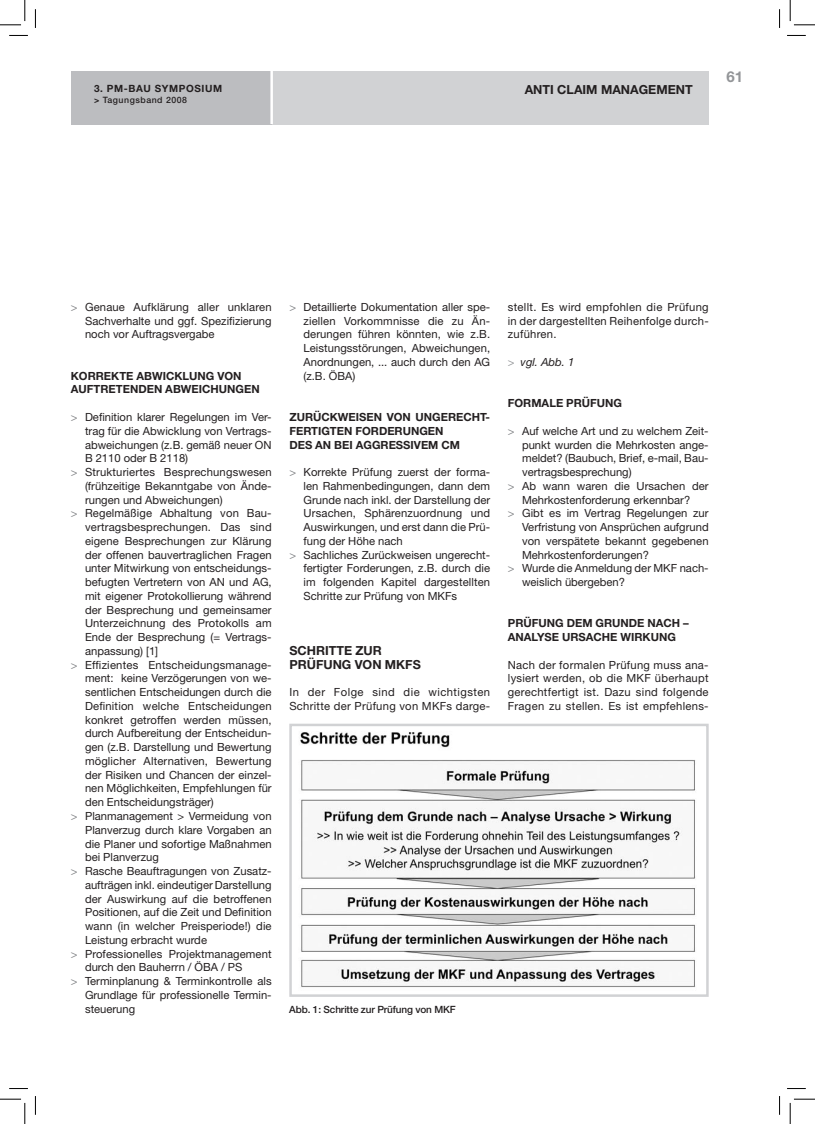
<style>
.page{position:relative;width:815px;height:1124px;background:#fff}
.page>*{position:absolute;margin:0;border:0;box-sizing:border-box;transform-origin:0 0}
.t1{font:700 15px "Helvetica Neue LT Std";color:#939598}
.t2{font:700 12.5px/13.8px "Helvetica Neue LT Std";color:#231f20}
.t3{font:11.25px/13.8px "Helvetica Neue LT Std";color:#231f20;text-align:justify}
.t4{font:700 11.25px/13.8px "Helvetica Neue LT Std";color:#231f20}
.t5{font:11.25px/13.8px "Helvetica Neue LT Std";letter-spacing:.025em;color:#231f20}
.t6{font:11.25px "Helvetica Neue LT Std";letter-spacing:.02em;color:#231f20}
.t7{font:italic 11.25px "Helvetica Neue LT Std";color:#231f20}
.t8{font:500 10px "Helvetica Neue LT Std";letter-spacing:-.015em;color:#231f20}
.t9{font:700 10px "Helvetica Neue LT Std";letter-spacing:.06em;color:#231f20}
.t10{font:500 8.75px "Helvetica Neue LT Std";letter-spacing:.06em;color:#231f20}
.s1{font-weight:700}
.s2{color:#808285}
.s3{font-style:normal;color:#939598}
</style>
<div class="page">
<div style="left:272px;top:71px;width:437px;height:53px;background:#d1d2d4"></div>
<div style="left:71px;top:71px;width:201px;height:53px;background:#bcbdc0"></div>
<hr style="left:270px;top:71px;width:3px;height:53px;background:#fff">
<img style="left:300px;top:732px;width:396px;height:255px">
<div style="left:289px;top:723px;width:420px;height:273px;border:2px solid #d1d2d4"></div>
<svg style="left:9px;top:35px;width:19px;height:1px"></svg>
<svg style="left:787px;top:35px;width:19px;height:1px"></svg>
<svg style="left:9px;top:1088px;width:19px;height:1px"></svg>
<svg style="left:787px;top:1088px;width:19px;height:1px"></svg>
<svg style="left:35px;top:9px;width:1px;height:19px"></svg>
<svg style="left:35px;top:1096px;width:1px;height:18px"></svg>
<svg style="left:779px;top:9px;width:1px;height:19px"></svg>
<svg style="left:779px;top:1096px;width:1px;height:18px"></svg>
<svg style="left:0;top:0;width:26px;height:26px"></svg>
<svg style="left:0;top:1098px;width:26px;height:25px"></svg>
<svg style="left:790px;top:0;width:25px;height:26px"></svg>
<svg style="left:790px;top:1098px;width:25px;height:25px"></svg>
<p class="t9" style="left:94px;top:85px;width:130px">3. PM-BAU SYMPOSIUM</p>
<p class="t10" style="left:94px;top:96px;width:94px"><span class="s1">&gt;</span> Tagungsband 2008</p>
<p class="t2" style="left:525px;top:84px;width:170px">ANTI CLAIM MANAGEMENT</p>
<h1 class="t1" style="left:726px;top:71px;width:18px">61</h1>
<p class="t3" style="left:85px;top:301px;width:188px;text-indent:-14px"><span class="s2">&gt;</span> Genaue Aufklärung aller unklaren Sachverhalte und ggf. Spezifizierung noch vor Auftragsvergabe</p>
<p class="t4" style="left:71px;top:370px;width:190px">KORREKTE ABWICKLUNG VON<br>AUFTRETENDEN ABWEICHUNGEN</p>
<p class="t3" style="left:71px;top:411px;width:202px"><span class="s2">&gt;</span> Definition klarer Regelungen im Ver-</p>
<p class="t3" style="left:85px;top:425px;width:188px">trag für die Abwicklung von Vertrags-</p>
<p class="t3" style="left:85px;top:438px;width:188px">abweichungen (z.B. gemäß neuer ON</p>
<p class="t3" style="left:85px;top:452px;width:105px">B 2110 oder B 2118)</p>
<p class="t3" style="left:71px;top:466px;width:202px"><span class="s2">&gt;</span> Strukturiertes Besprechungswesen</p>
<p class="t3" style="left:85px;top:480px;width:188px">(frühzeitige Bekanntgabe von Ände-</p>
<p class="t3" style="left:85px;top:493px;width:139px">rungen und Abweichungen)</p>
<p class="t3" style="left:71px;top:507px;width:202px"><span class="s2">&gt;</span> Regelmäßige Abhaltung von Bau-</p>
<p class="t3" style="left:85px;top:521px;width:188px">vertragsbesprechungen. Das sind</p>
<p class="t3" style="left:85px;top:535px;width:188px">eigene Besprechungen zur Klärung</p>
<p class="t3" style="left:85px;top:548px;width:188px">der offenen bauvertraglichen Fragen</p>
<p class="t3" style="left:85px;top:562px;width:188px">unter Mitwirkung von entscheidungs-</p>
<p class="t3" style="left:85px;top:576px;width:188px">befugten Vertretern von AN und AG,</p>
<p class="t3" style="left:85px;top:590px;width:188px">mit eigener Protokollierung während</p>
<p class="t3" style="left:85px;top:603px;width:188px">der Besprechung und gemeinsamer</p>
<p class="t3" style="left:85px;top:617px;width:188px">Unterzeichnung des Protokolls am</p>
<p class="t3" style="left:85px;top:631px;width:188px">Ende der Besprechung (= Vertrags-</p>
<p class="t3" style="left:85px;top:645px;width:75px">anpassung) [1]</p>
<p class="t6" style="left:71px;top:660px;width:202px"><span class="s2">&gt;</span> Effizientes Entscheidungsmanage-</p>
<p class="t3" style="left:85px;top:672px;width:188px">ment: keine Verzögerungen von we-</p>
<p class="t3" style="left:85px;top:686px;width:188px">sentlichen Entscheidungen durch die</p>
<p class="t3" style="left:85px;top:700px;width:188px">Definition welche Entscheidungen</p>
<p class="t3" style="left:85px;top:713px;width:188px">konkret getroffen werden müssen,</p>
<p class="t3" style="left:85px;top:727px;width:188px">durch Aufbereitung der Entscheidun-</p>
<p class="t3" style="left:85px;top:741px;width:188px">gen (z.B. Darstellung und Bewertung</p>
<p class="t3" style="left:85px;top:755px;width:188px">möglicher Alternativen, Bewertung</p>
<p class="t3" style="left:85px;top:768px;width:188px">der Risiken und Chancen der einzel-</p>
<p class="t3" style="left:85px;top:782px;width:188px">nen Möglichkeiten, Empfehlungen für</p>
<p class="t3" style="left:85px;top:796px;width:130px">den Entscheidungsträger)</p>
<p class="t3" style="left:71px;top:810px;width:202px"><span class="s2">&gt;</span> Planmanagement &gt; Vermeidung von</p>
<p class="t3" style="left:85px;top:823px;width:188px">Planverzug durch klare Vorgaben an</p>
<p class="t3" style="left:85px;top:837px;width:188px">die Planer und sofortige Maßnahmen</p>
<p class="t3" style="left:85px;top:851px;width:75px">bei Planverzug</p>
<p class="t3" style="left:71px;top:865px;width:202px"><span class="s2">&gt;</span> Rasche Beauftragungen von Zusatz-</p>
<p class="t3" style="left:85px;top:878px;width:188px">aufträgen inkl. eindeutiger Darstellung</p>
<p class="t3" style="left:85px;top:892px;width:188px">der Auswirkung auf die betroffenen</p>
<p class="t3" style="left:85px;top:906px;width:188px">Positionen, auf die Zeit und Definition</p>
<p class="t3" style="left:85px;top:920px;width:188px">wann (in welcher Preisperiode!) die</p>
<p class="t3" style="left:85px;top:933px;width:123px">Leistung erbracht wurde</p>
<p class="t3" style="left:71px;top:947px;width:202px"><span class="s2">&gt;</span> Professionelles Projektmanagement</p>
<p class="t3" style="left:85px;top:961px;width:159px">durch den Bauherrn / ÖBA / PS</p>
<p class="t3" style="left:71px;top:975px;width:202px"><span class="s2">&gt;</span> Terminplanung &amp; Terminkontrolle als</p>
<p class="t3" style="left:85px;top:988px;width:188px">Grundlage für professionelle Termin-</p>
<p class="t3" style="left:85px;top:1002px;width:52px">steuerung</p>
<p class="t3" style="left:304px;top:301px;width:188px;text-indent:-14px"><span class="s2">&gt;</span> Detaillierte Dokumentation aller spe&shy;ziellen Vorkommnisse die zu Än&shy;derungen führen könnten, wie z.B.<br>Leistungsstörungen, Abweichungen, Anordnungen, ... auch durch den AG (z.B. ÖBA)</p>
<p class="t4" style="left:289px;top:411px;width:202px">ZURÜCKWEISEN VON UNGERECHT-<br>FERTIGTEN FORDERUNGEN<br>DES AN BEI AGGRESSIVEM CM</p>
<p class="t3" style="left:289px;top:466px;width:202px"><span class="s2">&gt;</span> Korrekte Prüfung zuerst der forma-</p>
<p class="t3" style="left:304px;top:480px;width:188px">len Rahmenbedingungen, dann dem</p>
<p class="t3" style="left:304px;top:493px;width:188px">Grunde nach inkl. der Darstellung der</p>
<p class="t3" style="left:304px;top:507px;width:188px">Ursachen, Sphärenzuordnung und</p>
<p class="t3" style="left:304px;top:521px;width:188px">Auswirkungen, und erst dann die Prü-</p>
<p class="t3" style="left:304px;top:535px;width:101px">fung der Höhe nach</p>
<p class="t3" style="left:289px;top:548px;width:202px"><span class="s2">&gt;</span> Sachliches Zurückweisen ungerecht-</p>
<p class="t3" style="left:304px;top:562px;width:188px">fertigter Forderungen, z.B. durch die</p>
<p class="t3" style="left:304px;top:576px;width:188px">im folgenden Kapitel dargestellten</p>
<p class="t3" style="left:304px;top:590px;width:155px">Schritte zur Prüfung von MKFs</p>
<p class="t2" style="left:289px;top:644px;width:133px">SCHRITTE ZUR<br>PRÜFUNG VON MKFS</p>
<p class="t5" style="left:289px;top:686px;width:202px">In der Folge sind die wichtigsten<br>Schritte der Prüfung von MKFs darge-</p>
<p class="t8" style="left:289px;top:1005px;width:168px">Abb. 1: Schritte zur Prüfung von MKF</p>
<p class="t3" style="left:508px;top:301px;width:202px">stellt. Es wird empfohlen die Prüfung in der dargestellten Reihenfolge durch&shy;zuführen.</p>
<p class="t7" style="left:508px;top:358px;width:68px"><span class="s3">&gt;</span> vgl. Abb. 1</p>
<p class="t4" style="left:508px;top:397px;width:116px">FORMALE PRÜFUNG</p>
<p class="t3" style="left:508px;top:425px;width:202px"><span class="s2">&gt;</span> Auf welche Art und zu welchem Zeit-</p>
<p class="t3" style="left:522px;top:438px;width:188px">punkt wurden die Mehrkosten ange-</p>
<p class="t3" style="left:522px;top:452px;width:188px">meldet? (Baubuch, Brief, e-mail, Bau-</p>
<p class="t3" style="left:522px;top:466px;width:111px">vertragsbesprechung)</p>
<p class="t3" style="left:508px;top:480px;width:202px"><span class="s2">&gt;</span> Ab wann waren die Ursachen der</p>
<p class="t3" style="left:522px;top:493px;width:170px">Mehrkostenforderung erkennbar?</p>
<p class="t3" style="left:508px;top:507px;width:202px"><span class="s2">&gt;</span> Gibt es im Vertrag Regelungen zur</p>
<p class="t3" style="left:522px;top:521px;width:188px">Verfristung von Ansprüchen aufgrund</p>
<p class="t3" style="left:522px;top:535px;width:188px">von verspätete bekannt gegebenen</p>
<p class="t3" style="left:522px;top:548px;width:128px">Mehrkostenforderungen?</p>
<p class="t3" style="left:508px;top:562px;width:202px"><span class="s2">&gt;</span> Wurde die Anmeldung der MKF nach-</p>
<p class="t3" style="left:522px;top:576px;width:105px">weislich übergeben?</p>
<p class="t4" style="left:508px;top:617px;width:182px">PRÜFUNG DEM GRUNDE NACH –<br>ANALYSE URSACHE WIRKUNG</p>
<p class="t3" style="left:508px;top:658px;width:202px">Nach der formalen Prüfung muss ana&shy;lysiert werden, ob die MKF überhaupt gerechtfertigt ist. Dazu sind folgende Fragen zu stellen. Es ist empfehlens-</p>
</div>
